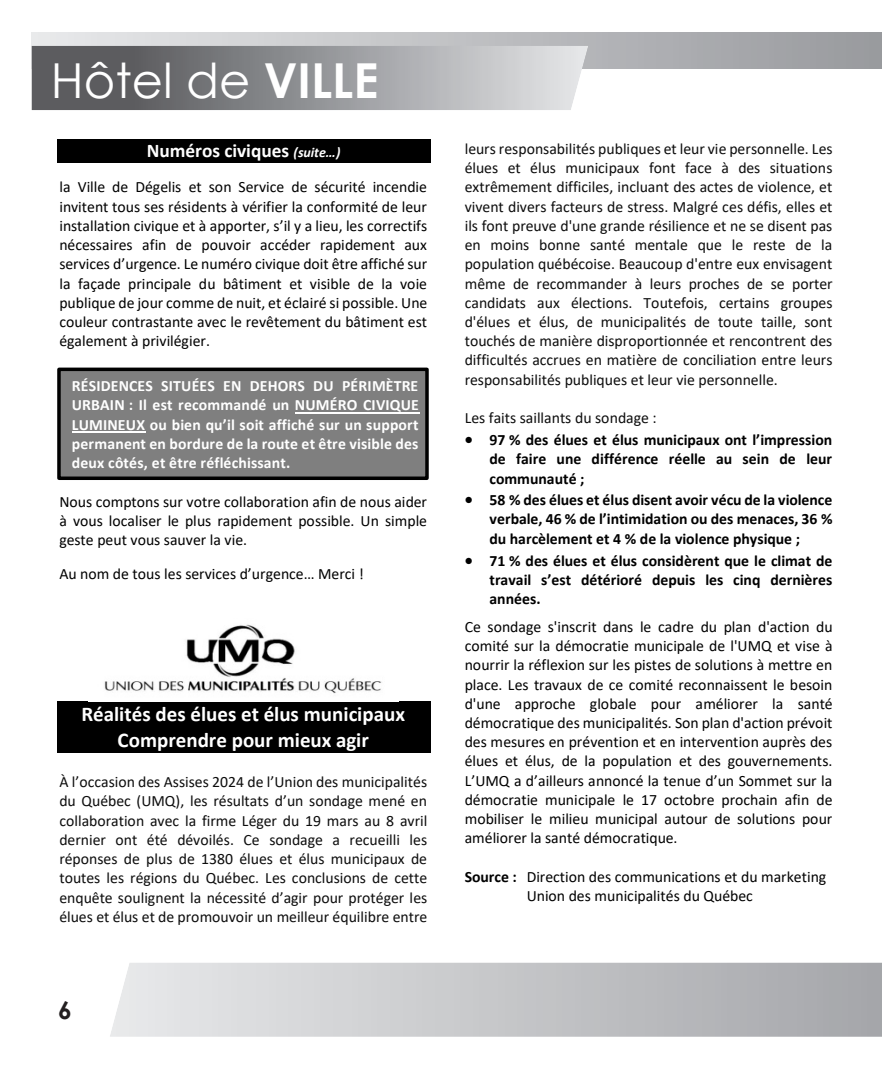
<style>
.page{position:relative;width:882px;height:1071px;background:#fff}
.page>*{position:absolute;margin:0;border:0;box-sizing:border-box;transform-origin:0 0}
.t1{font:48.3px "Century Gothic";color:#fff}
.t2{font:700 24.5px "Century Gothic";color:#231f20}
.t3{font:700 21px/25.6px "Calibri";color:#fff;text-align:center}
.t4{font:700 19.25px "Calibri";color:#fff}
.t5{font:15.75px/19.2px "Calibri";color:#000;text-align:justify}
.t6{font:15.75px/19.2px "Calibri";color:#0d0d0d;text-align:justify}
.t7{font:700 15.75px/19.2px "Calibri";color:#000;text-align:justify}
.t8{font:700 15.75px/19.2px "Calibri";letter-spacing:.01em;color:#fff;text-align:justify}
.s1{font-weight:700}
.s2{font-style:italic;font-size:14px}
</style>
<div class="page">
<div style="left:32px;top:33px;width:850px;height:35px;background:linear-gradient(to right,#e7e8e9,#999a9e)"></div>
<svg style="left:32px;top:46px;width:556px;height:64px;background:#949598"></svg>
<svg style="left:110px;top:962px;width:772px;height:75px;background:#c7c8cb"></svg>
<div style="left:59px;top:369px;width:368px;height:109px;background:#7f7f7f"></div>
<div style="left:57px;top:368px;width:372px;height:112px;border:4px solid #000"></div>
<div style="left:57px;top:139px;width:373px;height:24px;background:#000"></div>
<hr style="left:295px;top:412px;width:124px;height:1px;background:#fff">
<hr style="left:72px;top:431px;width:73px;height:1px;background:#fff">
<div style="left:57px;top:702px;width:373px;height:25px;background:#000"></div>
<div style="left:57px;top:727px;width:373px;height:26px;background:#000"></div>
<img style="left:104px;top:624px;width:278px;height:70px">
<h1 class="t1" style="left:51px;top:54px;width:329px">Hôtel de <span class="s1">VILLE</span></h1>
<p class="t4" style="left:147px;top:141px;width:195px">Numéros civiques <span class="s2">(suite…)</span></p>
<p class="t5" style="left:59px;top:178px;width:370px">la Ville de Dégelis et son Service de sécurité incendie invitent tous ses résidents à vérifier la conformité de leur installation civique et à apporter, s’il y a lieu, les correctifs nécessaires afin de pouvoir accéder rapidement aux services d’urgence. Le numéro civique doit être affiché sur la façade principale du bâtiment et visible de la voie publique de jour comme de nuit, et éclairé si possible. Une couleur contrastante avec le revêtement du bâtiment est également à privilégier.</p>
<p class="t8" style="left:72px;top:376px;width:348px">RÉSIDENCES SITUÉES EN DEHORS DU PÉRIMÈTRE URBAIN : Il est recommandé un NUMÉRO CIVIQUE LUMINEUX ou bien qu’il soit affiché sur un support permanent en bordure de la route et être visible des deux côtés, et être réfléchissant.</p>
<p class="t5" style="left:59px;top:492px;width:369px">Nous comptons sur votre collaboration afin de nous aider à vous localiser le plus rapidement possible. Un simple geste peut vous sauver la vie.</p>
<p class="t5" style="left:59px;top:565px;width:306px">Au nom de tous les services d’urgence… Merci !</p>
<h3 class="t3" style="left:81px;top:702px;width:325px">Réalités des élues et élus municipaux<br>Comprendre pour mieux agir</h3>
<p class="t6" style="left:59px;top:772px;width:369px">À l’occasion des Assises 2024 de l’Union des municipalités du Québec (UMQ), les résultats d’un sondage mené en collaboration avec la firme Léger du 19 mars au 8 avril dernier ont été dévoilés. Ce sondage a recueilli les réponses de plus de 1380 élues et élus municipaux de toutes les régions du Québec. Les conclusions de cette enquête soulignent la nécessité d’agir pour protéger les élues et élus et de promouvoir un meilleur équilibre entre</p>
<h2 class="t2" style="left:58px;top:997px;width:15px">6</h2>
<p class="t6" style="left:465px;top:139px;width:370px">leurs responsabilités publiques et leur vie personnelle. Les élues et élus municipaux font face à des situations extrêmement difficiles, incluant des actes de violence, et vivent divers facteurs de stress. Malgré ces défis, elles et ils font preuve d'une grande résilience et ne se disent pas en moins bonne santé mentale que le reste de la population québécoise. Beaucoup d'entre eux envisagent même de recommander à leurs proches de se porter candidats aux élections. Toutefois, certains groupes d'élues et élus, de municipalités de toute taille, sont touchés de manière disproportionnée et rencontrent des difficultés accrues en matière de conciliation entre leurs responsabilités publiques et leur vie personnelle.</p>
<p class="t6" style="left:465px;top:409px;width:194px">Les faits saillants du sondage :</p>
<p class="t7" style="left:490px;top:430px;width:344px;text-indent:-25px">• 97 % des élues et élus municipaux ont l’impression de faire une différence réelle au sein de leur communauté ;</p>
<p class="t7" style="left:490px;top:491px;width:345px;text-indent:-25px">• 58 % des élues et élus disent avoir vécu de la violence verbale, 46 % de l’intimidation ou des menaces, 36 % du harcèlement et 4 % de la violence physique ;</p>
<p class="t7" style="left:490px;top:551px;width:344px;text-indent:-25px">• 71 % des élues et élus considèrent que le climat de travail s’est détérioré depuis les cinq dernières années.</p>
<p class="t5" style="left:465px;top:617px;width:370px">Ce sondage s'inscrit dans le cadre du plan d'action du comité sur la démocratie municipale de l'UMQ et vise à nourrir la réflexion sur les pistes de solutions à mettre en place. Les travaux de ce comité reconnaissent le besoin d'une approche globale pour améliorer la santé démocratique des municipalités. Son plan d'action prévoit des mesures en prévention et en intervention auprès des élues et élus, de la population et des gouvernements.<br>L’UMQ a d’ailleurs annoncé la tenue d’un Sommet sur la démocratie municipale le 17 octobre prochain afin de mobiliser le milieu municipal autour de solutions pour améliorer la santé démocratique.</p>
<p class="t5" style="left:527px;top:867px;width:301px;text-indent:-62px"><span class="s1">Source :</span> Direction des communications et du marketing<br>Union des municipalités du Québec</p>
</div>
